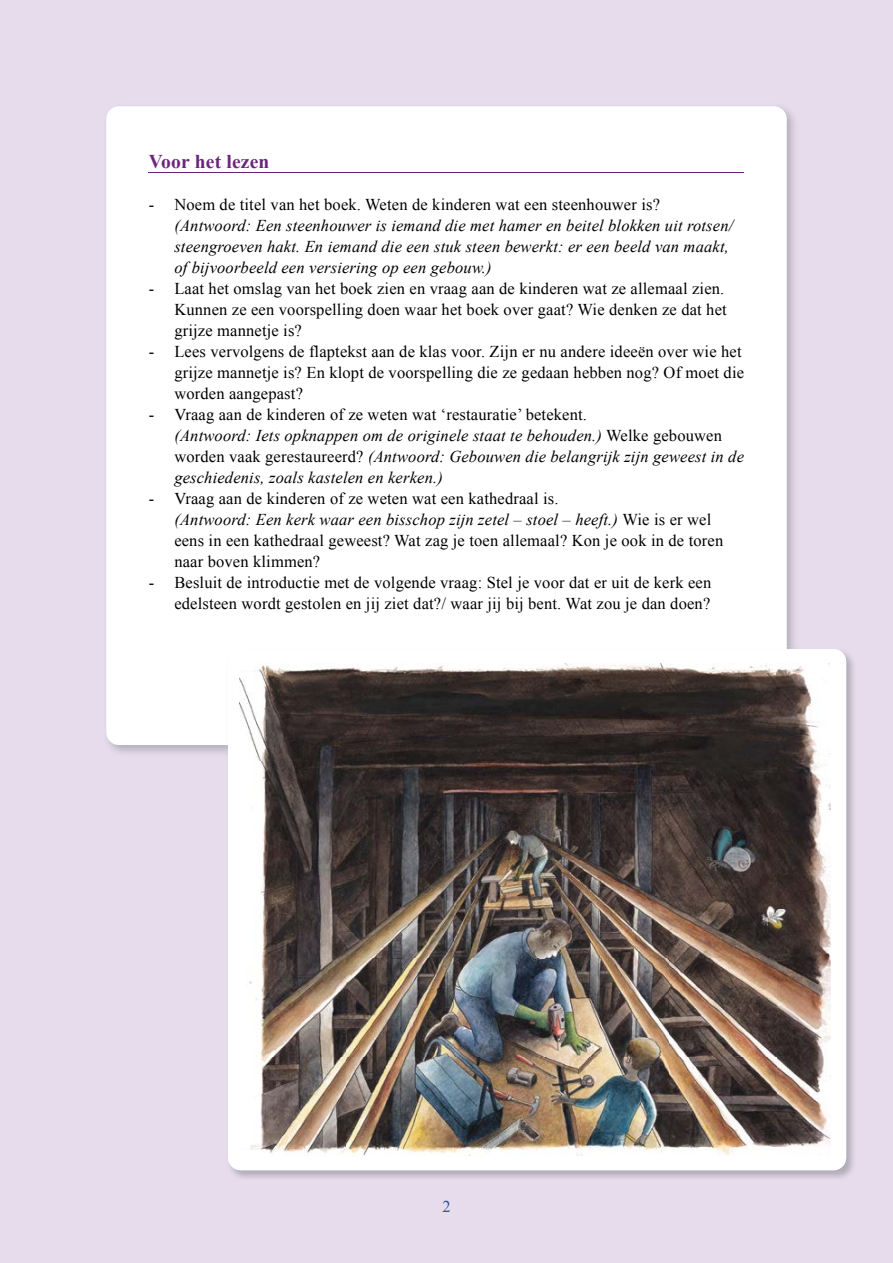
<style>
.page{position:relative;width:893px;height:1263px;background:#e6dcec}
.page>*{position:absolute;margin:0;border:0;box-sizing:border-box;transform-origin:0 0}
.t1{font:700 19.5px "Times New Roman";letter-spacing:.01em;color:#6b247b}
.t2{font:16.5px/21px "Times New Roman";letter-spacing:.01em;color:#000}
.t3{font:italic 16.5px/21px "Times New Roman";letter-spacing:.01em;color:#000}
.t4{font:16.5px "Times New Roman";color:#2a5a97}
.s1{font-style:normal}
.s2{font-style:italic}
</style>
<div class="page">
<div style="left:106px;top:106px;width:681px;height:639px;background:#fff;border-radius:13px"></div>
<img style="left:228px;top:649px;width:626px;height:529px">
<div style="left:228px;top:649px;width:618px;height:521px;background:#fff;border-radius:13px"></div>
<img style="left:239px;top:664px;width:591px;height:491px">
<hr style="left:149px;top:172px;width:595px;height:1px;background:#6b247b">
<p class="t1" style="left:149px;top:148px;width:122px">Voor het lezen</p>
<p class="t2" style="left:149px;top:194px;width:513px">- Noem de titel van het boek. Weten de kinderen wat een steenhouwer is?</p>
<p class="t3" style="left:174px;top:215px;width:561px">(Antwoord: Een steenhouwer is iemand die met hamer en beitel blokken uit rotsen/ steengroeven hakt. En iemand die een stuk steen bewerkt: er een beeld van maakt, of bijvoorbeeld een versiering op een gebouw.)</p>
<p class="t2" style="left:174px;top:278px;width:554px;text-indent:-26px">- Laat het omslag van het boek zien en vraag aan de kinderen wat ze allemaal zien.<br>Kunnen ze een voorspelling doen waar het boek over gaat? Wie denken ze dat het grijze mannetje is?</p>
<p class="t2" style="left:174px;top:341px;width:571px;text-indent:-26px">- Lees vervolgens de flaptekst aan de klas voor. Zijn er nu andere ideeën over wie het grijze mannetje is? En klopt de voorspelling die ze gedaan hebben nog? Of moet die worden aangepast?</p>
<p class="t3" style="left:174px;top:404px;width:571px;text-indent:-26px"><span class="s1">- Vraag aan de kinderen of ze weten wat ‘restauratie’ betekent.<br></span>(Antwoord: Iets opknappen om de originele staat te behouden.) <span class="s1">Welke gebouwen worden vaak gerestaureerd?</span> (Antwoord: Gebouwen die belangrijk zijn geweest in de geschiedenis, zoals kastelen en kerken.)</p>
<p class="t2" style="left:174px;top:488px;width:550px;text-indent:-26px">- Vraag aan de kinderen of ze weten wat een kathedraal is.<br><span class="s2">(Antwoord: Een kerk waar een bisschop zijn zetel – stoel – heeft.)</span> Wie is er wel eens in een kathedraal geweest? Wat zag je toen allemaal? Kon je ook in de toren naar boven klimmen?</p>
<p class="t2" style="left:149px;top:572px;width:564px;text-align:right">- Besluit de introductie met de volgende vraag: Stel je voor dat er uit de kerk een edelsteen wordt gestolen en jij ziet dat?/ waar jij bij bent. Wat zou je dan doen?</p>
<p class="t4" style="left:442px;top:1195px;width:10px">2</p>
</div>
